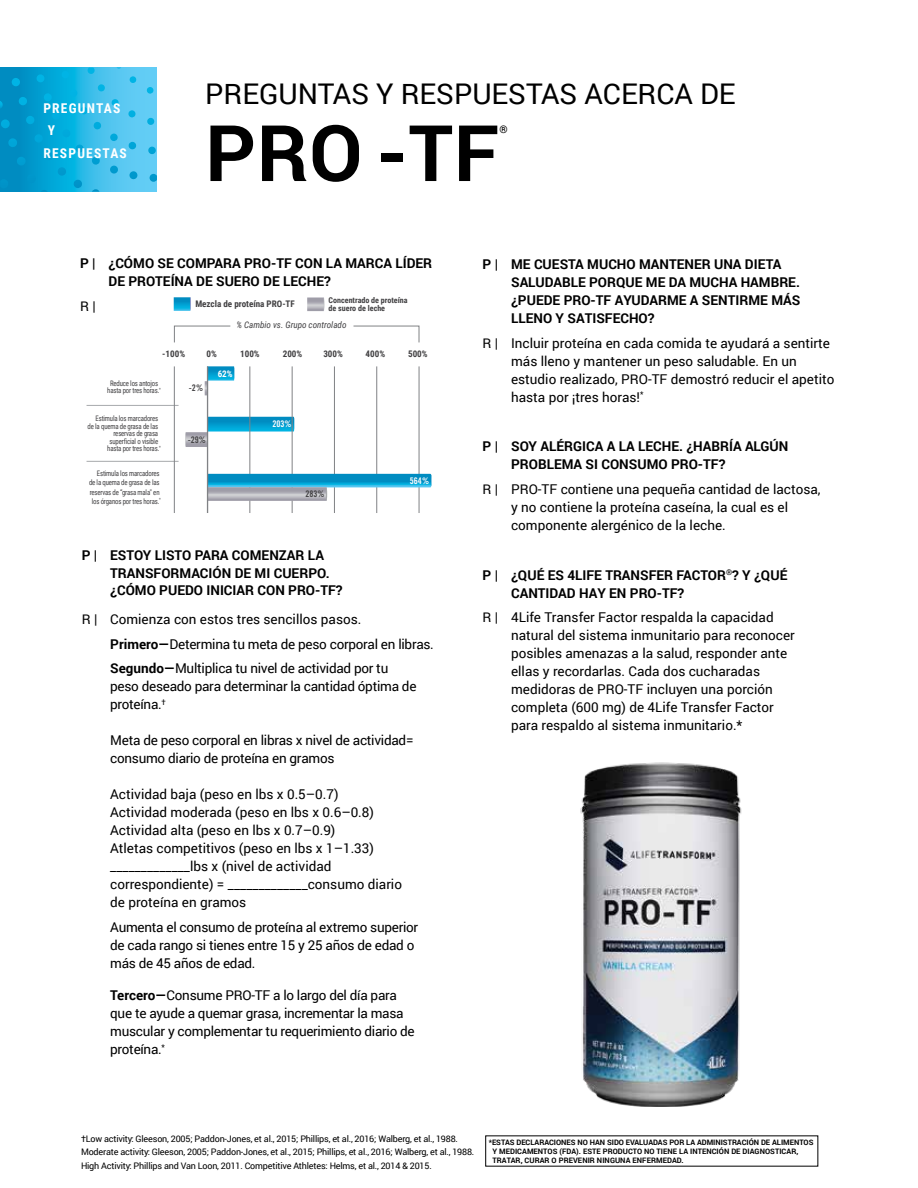
<style>
.page{position:relative;width:918px;height:1188px;background:#fff}
.page>*{position:absolute;margin:0;border:0;box-sizing:border-box;transform-origin:0 0}
.t1{font:700 78px "Roboto";color:#000}
.t2{font:28.5px "Roboto";color:#000}
.t3{font:13.5px/18px "Roboto";color:#000}
.t4{font:13.5px/18px "Roboto";letter-spacing:-.02em;color:#000}
.t5{font:700 13.5px/18px "Roboto";color:#000}
.t6{font:700 13.5px "Roboto Condensed";letter-spacing:.09em;color:#fff}
.t7{font:700 10.5px "Roboto";color:#000}
.t8{font:700 9.15px "Roboto Condensed";color:#414042}
.t9{font:italic 9.15px "Roboto Condensed";color:#414042}
.t10{font:9.15px "Trade Gothic LT Std Bd Cn 20";color:#414042}
.t11{font:9.15px "Trade Gothic LT Std Bd Cn 20";color:#fff}
.t12{font:700 9.15px "Roboto Condensed";color:#fff}
.t13{font:9px/13.5px "Roboto";letter-spacing:-.02em;color:#000}
.t14{font:700 8.1px/8.1px "Roboto Condensed";color:#414042}
.t15{font:7.5px/9.1px "Roboto Condensed";letter-spacing:-.025em;color:#414042;text-align:center;scale:.9 1}
.t16{font:700 7.5px/9px "Roboto";letter-spacing:.005em;color:#000}
.s1{font-weight:700}
</style>
<div class="page">
<img style="left:580px;top:762px;width:162px;height:345px">
<svg style="left:0;top:68px;width:157px;height:124px;background:#23aedd"></svg>
<svg style="left:11px;top:68px;width:143px;height:53px;background:#27b4e2"></svg>
<svg style="left:0;top:101px;width:3px;height:8px"></svg>
<hr style="left:87px;top:405px;width:92px;height:1px;background:#a7a9ac">
<hr style="left:87px;top:461px;width:92px;height:1px;background:#a7a9ac">
<svg style="left:174px;top:297px;width:17px;height:14px"></svg>
<svg style="left:307px;top:297px;width:17px;height:14px"></svg>
<hr style="left:419px;top:366px;width:1px;height:147px;background:#808285">
<hr style="left:376px;top:366px;width:1px;height:147px;background:#808285">
<hr style="left:334px;top:366px;width:1px;height:147px;background:#808285">
<hr style="left:292px;top:366px;width:1px;height:147px;background:#808285">
<hr style="left:250px;top:366px;width:1px;height:147px;background:#808285">
<hr style="left:174px;top:366px;width:1px;height:147px;background:#808285">
<hr style="left:207px;top:366px;width:1px;height:147px;background:#808285">
<svg style="left:174px;top:325px;width:57px;height:18px"></svg>
<svg style="left:353px;top:325px;width:67px;height:18px"></svg>
<svg style="left:208px;top:474px;width:224px;height:27px"></svg>
<svg style="left:185px;top:417px;width:110px;height:30px"></svg>
<svg style="left:205px;top:366px;width:30px;height:29px"></svg>
<p class="t6" style="left:43px;top:98px;width:79px">PREGUNTAS</p>
<p class="t6" style="left:48px;top:121px;width:9px">Y</p>
<p class="t6" style="left:43px;top:143px;width:85px">RESPUESTAS</p>
<h2 class="t2" style="left:205px;top:74px;width:532px">PREGUNTAS Y RESPUESTAS ACERCA DE</h2>
<h1 class="t1" style="left:205px;top:98px;width:295px">PRO -TF</h1>
<p class="t7" style="left:500px;top:122px;width:10px">®</p>
<p class="t5" style="left:109px;top:254px;width:325px;text-indent:-28px">P | ¿CÓMO SE COMPARA PRO-TF CON LA MARCA LÍDER<br>DE PROTEÍNA DE SUERO DE LECHE?</p>
<p class="t3" style="left:80px;top:296px;width:17px">R |</p>
<p class="t8" style="left:195px;top:297px;width:101px">Mezcla de proteína PRO-TF</p>
<p class="t14" style="left:329px;top:295px;width:81px">Concentrado de proteína de suero de leche</p>
<p class="t8" style="left:162px;top:348px;width:24px">-100%</p>
<p class="t8" style="left:207px;top:348px;width:12px">0%</p>
<p class="t9" style="left:236px;top:319px;width:112px">% Cambio vs. Grupo controlado</p>
<p class="t8" style="left:240px;top:348px;width:21px">100%</p>
<p class="t8" style="left:283px;top:348px;width:21px">200%</p>
<p class="t8" style="left:323px;top:348px;width:21px">300%</p>
<p class="t8" style="left:366px;top:348px;width:21px">400%</p>
<p class="t8" style="left:408px;top:348px;width:21px">500%</p>
<p class="t15" style="left:107px;top:379px;width:61px;line-height:7.5px">Reduce los antojos hasta por tres horas.<sup>*</sup></p>
<p class="t15" style="left:96px;top:414px;width:71px">Estimula los marcadores</p>
<p class="t15" style="left:88px;top:421px;width:80px">de la quema de grasa de las</p>
<p class="t15" style="left:113px;top:429px;width:51px">reservas de grasa</p>
<p class="t15" style="left:110px;top:436px;width:56px">superficial o visible</p>
<p class="t15" style="left:107px;top:444px;width:61px">hasta por tres horas.<sup>*</sup></p>
<p class="t15" style="left:89px;top:469px;width:82px;text-align:right">Estimula los marcadores<br>de la quema de grasa de las reservas de “grasa mala" en los órganos por tres horas.<sup>*</sup></p>
<p class="t10" style="left:189px;top:382px;width:16px">-2%</p>
<p class="t12" style="left:218px;top:367px;width:17px">62%</p>
<p class="t10" style="left:188px;top:434px;width:20px">-29%</p>
<p class="t11" style="left:272px;top:418px;width:21px">203%</p>
<p class="t10" style="left:305px;top:488px;width:21px">283%</p>
<p class="t11" style="left:410px;top:475px;width:21px">564%</p>
<p class="t5" style="left:110px;top:545px;width:234px;text-indent:-28px">P | ESTOY LISTO PARA COMENZAR LA<br>TRANSFORMACIÓN DE MI CUERPO. ¿CÓMO PUEDO INICIAR CON PRO-TF?</p>
<p class="t4" style="left:110px;top:606px;width:325px;line-height:24.8px;text-indent:-28px">R | Comienza con estos tres sencillos pasos.<br><span class="s1">Primero—</span>Determina tu meta de peso corporal en libras.<br><span class="s1">Segundo—</span>Multiplica tu nivel de actividad por tu</p>
<p class="t4" style="left:110px;top:677px;width:308px">peso deseado para determinar la cantidad óptima de proteína.<sup>†</sup></p>
<p class="t4" style="left:110px;top:731px;width:305px">Meta de peso corporal en libras x nivel de actividad= consumo diario de proteína en gramos</p>
<p class="t3" style="left:110px;top:785px;width:293px">Actividad baja (peso en lbs x 0.5–0.7)<br>Actividad moderada (peso en lbs x 0.6–0.8)<br>Actividad alta (peso en lbs x 0.7–0.9)<br>Atletas competitivos (peso en lbs x 1–1.33) _____________lbs x (nivel de actividad correspondiente) = _____________consumo diario de proteína en gramos</p>
<p class="t4" style="left:110px;top:918px;width:309px">Aumenta el consumo de proteína al extremo superior de cada rango si tienes entre 15 y 25 años de edad o más de 45 años de edad.</p>
<p class="t4" style="left:110px;top:986px;width:306px"><span class="s1">Tercero—</span>Consume PRO-TF a lo largo del día para que te ayude a quemar grasa, incrementar la masa muscular y complementar tu requerimiento diario de proteína.<sup>*</sup></p>
<p class="t5" style="left:511px;top:255px;width:291px;text-indent:-28px">P | ME CUESTA MUCHO MANTENER UNA DIETA<br>SALUDABLE PORQUE ME DA MUCHA HAMBRE. ¿PUEDE PRO-TF AYUDARME A SENTIRME MÁS<br>LLENO Y SATISFECHO?</p>
<p class="t3" style="left:511px;top:333px;width:325px;text-indent:-28px">R | Incluir proteína en cada comida te ayudará a sentirte más lleno y mantener un peso saludable. En un estudio realizado, PRO-TF demostró reducir el apetito hasta por ¡tres horas!<sup>*</sup></p>
<p class="t5" style="left:511px;top:437px;width:279px;text-indent:-28px">P | SOY ALÉRGICA A LA LECHE. ¿HABRÍA ALGÚN<br>PROBLEMA SI CONSUMO PRO-TF?</p>
<p class="t3" style="left:511px;top:480px;width:311px;text-indent:-28px">R | PRO-TF contiene una pequeña cantidad de lactosa, y no contiene la proteína caseína, la cual es el componente alergénico de la leche.</p>
<p class="t5" style="left:511px;top:565px;width:278px;text-indent:-28px">P | ¿QUÉ ES 4LIFE TRANSFER FACTOR<sup>®</sup>? Y ¿QUÉ<br>CANTIDAD HAY EN PRO-TF?</p>
<p class="t3" style="left:511px;top:608px;width:285px;text-indent:-28px">R | 4Life Transfer Factor respalda la capacidad natural del sistema inmunitario para reconocer posibles amenazas a la salud, responder ante ellas y recordarlas. Cada dos cucharadas medidoras de PRO-TF incluyen una porción completa (600 mg) de 4Life Transfer Factor para respaldo al sistema inmunitario.*</p>
<p class="t13" style="left:81px;top:1132px;width:395px">†Low activity: Gleeson, 2005; Paddon-Jones, et al., 2015; Phillips, et al., 2016; Walberg, et al., 1988.<br>Moderate activity: Gleeson, 2005; Paddon-Jones, et al., 2015; Phillips, et al., 2016; Walberg, et al., 1988.<br>High Activity: Phillips and Van Loon, 2011. Competitive Athletes: Helms, et al., 2014 &amp; 2015.</p>
<p class="t16" style="left:492px;top:1137px;width:323px;text-indent:-4px">*ESTAS DECLARACIONES NO HAN SIDO EVALUADAS POR LA ADMINISTRACIÓN DE ALIMENTOS<br>Y MEDICAMENTOS (FDA). ESTE PRODUCTO NO TIENE LA INTENCIÓN DE DIAGNOSTICAR,<br>TRATAR, CURAR O PREVENIR NINGUNA ENFERMEDAD.</p>
</div>
